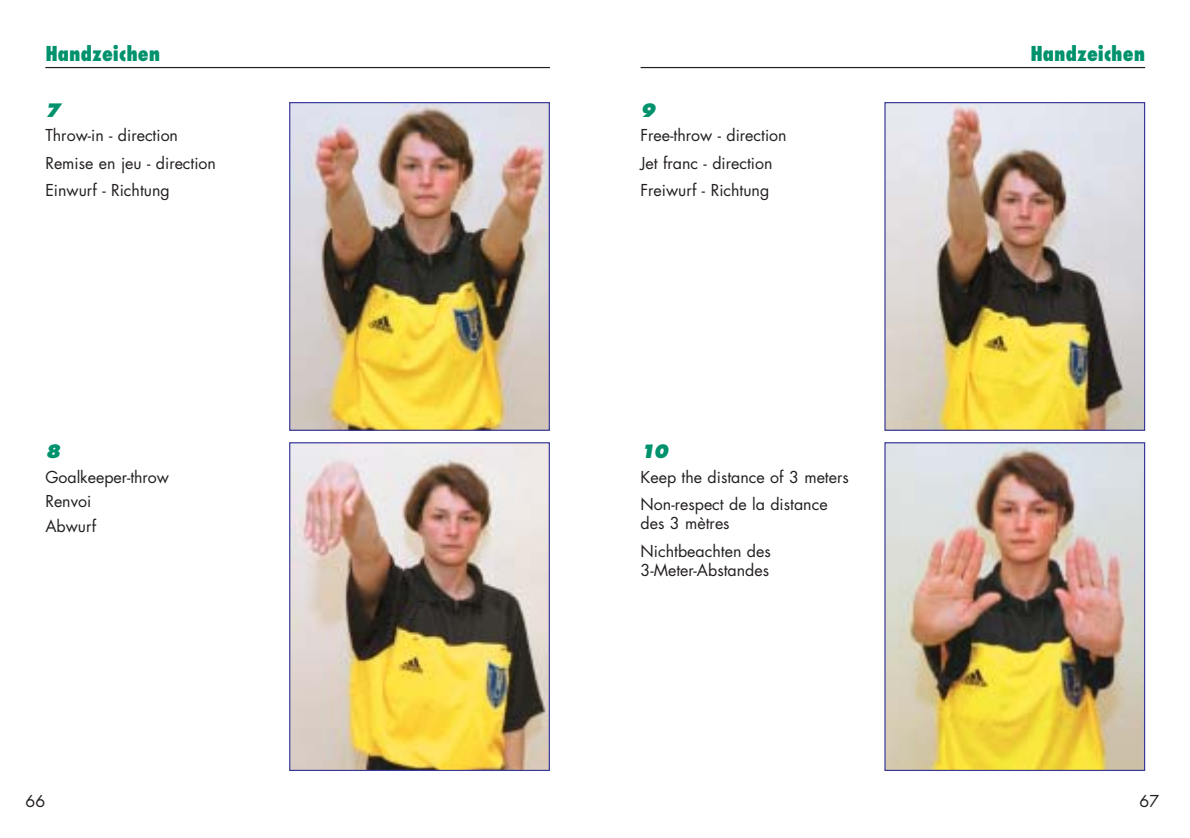
<style>
.page{position:relative;width:1190px;height:838px;background:#fff}
.page>*{position:absolute;margin:0;border:0;box-sizing:border-box;transform-origin:0 0}
.t1{font:800 condensed 20px "Futura";color:#00926d}
.t2{font:italic 800 18px "Futura";color:#00926d}
.t3{font:16px/27.6px "Futura";color:#231f20}
</style>
<div class="page">
<img style="left:886px;top:104px;width:257px;height:325px">
<div style="left:884px;top:102px;width:261px;height:329px;border:1px solid #383996"></div>
<img style="left:886px;top:444px;width:257px;height:325px">
<div style="left:884px;top:442px;width:261px;height:329px;border:1px solid #383996"></div>
<img style="left:291px;top:104px;width:257px;height:325px">
<div style="left:289px;top:102px;width:261px;height:329px;border:1px solid #383996"></div>
<img style="left:291px;top:444px;width:257px;height:325px">
<div style="left:289px;top:442px;width:261px;height:329px;border:1px solid #383996"></div>
<hr style="left:45px;top:67px;width:505px;height:1px;background:#231f20">
<hr style="left:641px;top:67px;width:504px;height:1px;background:#231f20">
<p class="t1" style="left:45px;top:45px;width:116px">Handzeichen</p>
<p class="t1" style="left:1030px;top:45px;width:116px">Handzeichen</p>
<p class="t2" style="left:45px;top:102px;width:16px">7</p>
<p class="t3" style="left:45px;top:123px;width:172px">Throw-in - direction<br>Remise en jeu - direction<br>Einwurf - Richtung</p>
<p class="t2" style="left:45px;top:443px;width:16px">8</p>
<p class="t3" style="left:45px;top:466px;width:125px;line-height:24.6px">Goalkeeper-throw<br>Renvoi<br>Abwurf</p>
<p class="t2" style="left:641px;top:102px;width:16px">9</p>
<p class="t3" style="left:641px;top:123px;width:148px">Free-throw - direction<br>Jet franc - direction<br>Freiwurf - Richtung</p>
<p class="t2" style="left:641px;top:443px;width:29px">10</p>
<p class="t3" style="left:641px;top:464px;width:210px">Keep the distance of 3 meters<br>Non-respect de la distance</p>
<p class="t3" style="left:641px;top:511px;width:132px">des 3 mètres<br>Nichtbeachten des</p>
<p class="t3" style="left:641px;top:557px;width:130px">3-Meter-Abstandes</p>
<p class="t3" style="left:26px;top:789px;width:21px">66</p>
<p class="t3" style="left:1140px;top:789px;width:21px">67</p>
</div>
